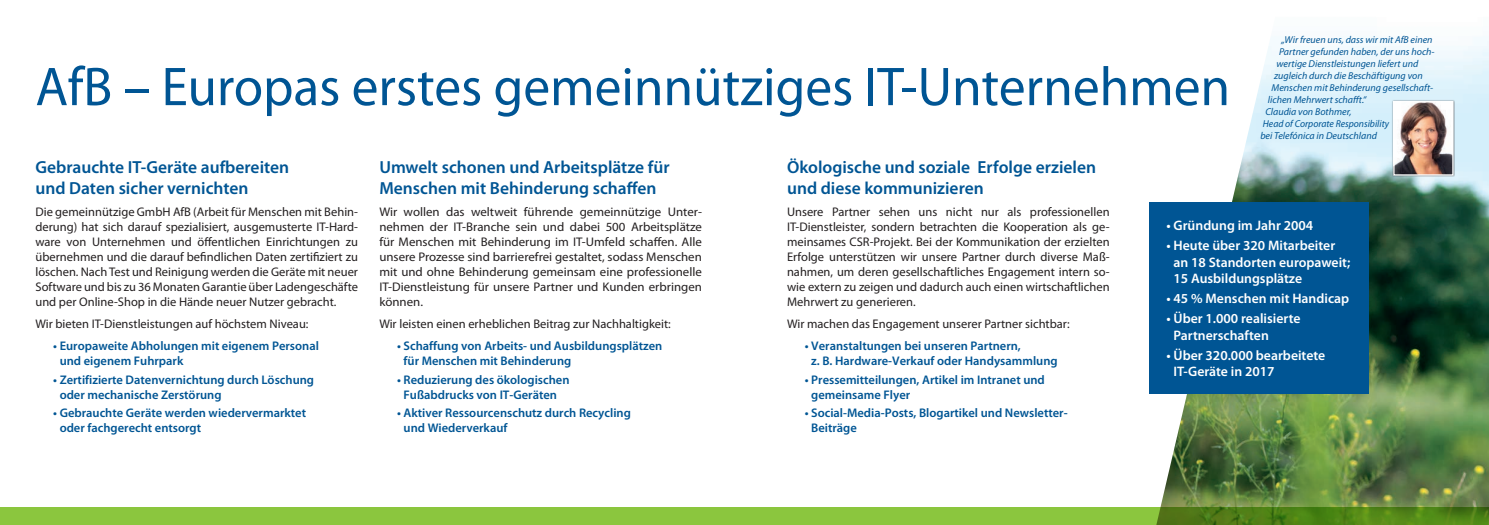
<style>
.page{position:relative;width:1489px;height:525px;background:#fff}
.page>*{position:absolute;margin:0;border:0;box-sizing:border-box;transform-origin:0 0}
.t1{font:55px "Myriad Pro";color:#005594}
.t2{font:600 17.5px/21px "Myriad Pro";color:#005594}
.t3{font:600 13.75px/16.5px "Myriad Pro";color:#fff}
.t4{font:12.5px/15px "Myriad Pro";color:#231f20;text-align:justify}
.t5{font:600 12.5px/15px "Myriad Pro";color:#005594}
.t6{font:italic 10px "Myriad Pro";color:#005594}
</style>
<div class="page">
<img style="left:1156px;top:36px;width:332px;height:471px">
<svg style="left:0;top:507px;width:1488px;height:17px;fill:#8bc63e"></svg>
<div style="left:1391px;top:99px;width:63px;height:78px;background:#231f20;opacity:.6"></div>
<img style="left:1395px;top:103px;width:56px;height:70px">
<div style="left:1393px;top:101px;width:60px;height:74px;border:1px solid #fff"></div>
<div style="left:1148px;top:202px;width:220px;height:191px;background:#005594"></div>
<h1 class="t1" style="left:35px;top:53px;width:1196px">AfB – Europas erstes gemeinnütziges IT-Unternehmen</h1>
<p class="t6" style="left:1281px;top:33px;width:152px">„Wir freuen uns, dass wir mit AfB einen</p>
<p class="t6" style="left:1278px;top:45px;width:157px">Partner gefunden haben, der uns hoch-</p>
<p class="t6" style="left:1276px;top:57px;width:143px">wertige Dienstleistungen liefert und</p>
<p class="t6" style="left:1273px;top:69px;width:150px">zugleich durch die Beschäftigung von</p>
<p class="t6" style="left:1271px;top:81px;width:163px">Menschen mit Behinderung gesellschaft-</p>
<p class="t6" style="left:1267px;top:93px;width:100px">lichen Mehrwert schafft.“</p>
<p class="t6" style="left:1265px;top:105px;width:88px">Claudia von Bothmer,</p>
<p class="t6" style="left:1262px;top:117px;width:128px">Head of Corporate Responsibility</p>
<p class="t6" style="left:1260px;top:129px;width:118px">bei Telefónica in Deutschland</p>
<h2 class="t2" style="left:35px;top:156px;width:255px">Gebrauchte IT-Geräte aufbereiten und Daten sicher vernichten</h2>
<p class="t4" style="left:35px;top:204px;width:324px">Die gemeinnützige GmbH AfB (Arbeit für Menschen mit Behin&shy;derung) hat sich darauf spezialisiert, ausgemusterte IT-Hard&shy;ware von Unternehmen und öffentlichen Einrichtungen zu übernehmen und die darauf befindlichen Daten zertifiziert zu löschen. Nach Test und Reinigung werden die Geräte mit neuer Software und bis zu 36 Monaten Garantie über Ladengeschäfte und per Online-Shop in die Hände neuer Nutzer gebracht.</p>
<p class="t4" style="left:35px;top:316px;width:274px">Wir bieten IT-Dienstleistungen auf höchstem Niveau:</p>
<p class="t5" style="left:60px;top:338px;width:261px;text-indent:-7px">• Europaweite Abholungen mit eigenem Personal und eigenem Fuhrpark</p>
<p class="t5" style="left:60px;top:371px;width:256px;text-indent:-6px">• Zertifizierte Datenvernichtung durch Löschung oder mechanische Zerstörung</p>
<p class="t5" style="left:60px;top:405px;width:248px;text-indent:-6px">• Gebrauchte Geräte werden wiedervermarktet oder fachgerecht entsorgt</p>
<h2 class="t2" style="left:379px;top:156px;width:292px">Umwelt schonen und Arbeitsplätze für<br>Menschen mit Behinderung schaffen</h2>
<p class="t4" style="left:379px;top:204px;width:324px">Wir wollen das weltweit führende gemeinnützige Unter&shy;nehmen der IT-Branche sein und dabei 500 Arbeitsplätze für Menschen mit Behinderung im IT-Umfeld schaffen. Alle unsere Prozesse sind barrierefrei gestaltet, sodass Menschen mit und ohne Behinderung gemeinsam eine professionelle IT-Dienstleistung für unsere Partner und Kunden erbringen können.</p>
<p class="t4" style="left:379px;top:316px;width:293px">Wir leisten einen erheblichen Beitrag zur Nachhaltigkeit:</p>
<p class="t5" style="left:403px;top:338px;width:260px;text-indent:-6px">• Schaffung von Arbeits- und Ausbildungsplätzen für Menschen mit Behinderung</p>
<p class="t5" style="left:397px;top:371px;width:174px;text-align:center">• Reduzierung des ökologischen<br>Fußabdrucks von IT-Geräten</p>
<p class="t5" style="left:403px;top:405px;width:229px;text-indent:-7px">• Aktiver Ressourcenschutz durch Recycling und Wiederverkauf</p>
<h2 class="t2" style="left:787px;top:156px;width:310px">Ökologische und soziale Erfolge erzielen und diese kommunizieren</h2>
<p class="t4" style="left:787px;top:204px;width:324px">Unsere Partner sehen uns nicht nur als professionellen IT-Dienstleister, sondern betrachten die Kooperation als ge&shy;meinsames CSR-Projekt. Bei der Kommunikation der erzielten Erfolge unterstützen wir unsere Partner durch diverse Maß&shy;nahmen, um deren gesellschaftliches Engagement intern so&shy;wie extern zu zeigen und dadurch auch einen wirtschaftlichen Mehrwert zu generieren.</p>
<p class="t4" style="left:787px;top:316px;width:284px">Wir machen das Engagement unserer Partner sichtbar:</p>
<p class="t5" style="left:811px;top:338px;width:248px;text-indent:-7px">• Veranstaltungen bei unseren Partnern,<br>z. B. Hardware-Verkauf oder Handysammlung</p>
<p class="t5" style="left:811px;top:371px;width:235px;text-indent:-7px">• Pressemitteilungen, Artikel im Intranet und gemeinsame Flyer</p>
<p class="t5" style="left:811px;top:405px;width:258px;text-indent:-7px">• Social-Media-Posts, Blogartikel und Newsletter-<br>Beiträge</p>
<p class="t3" style="left:1166px;top:216px;width:148px">• Gründung im Jahr 2004</p>
<p class="t3" style="left:1173px;top:237px;width:178px;text-indent:-7px">• Heute über 320 Mitarbeiter an 18 Standorten europaweit;<br>15 Ausbildungsplätze</p>
<p class="t3" style="left:1166px;top:290px;width:184px">• 45 % Menschen mit Handicap</p>
<p class="t3" style="left:1173px;top:310px;width:128px;text-indent:-7px">• Über 1.000 realisierte<br>Partnerschaften</p>
<p class="t3" style="left:1173px;top:346px;width:153px;text-indent:-7px">• Über 320.000 bearbeitete<br>IT-Geräte in 2017</p>
</div>
